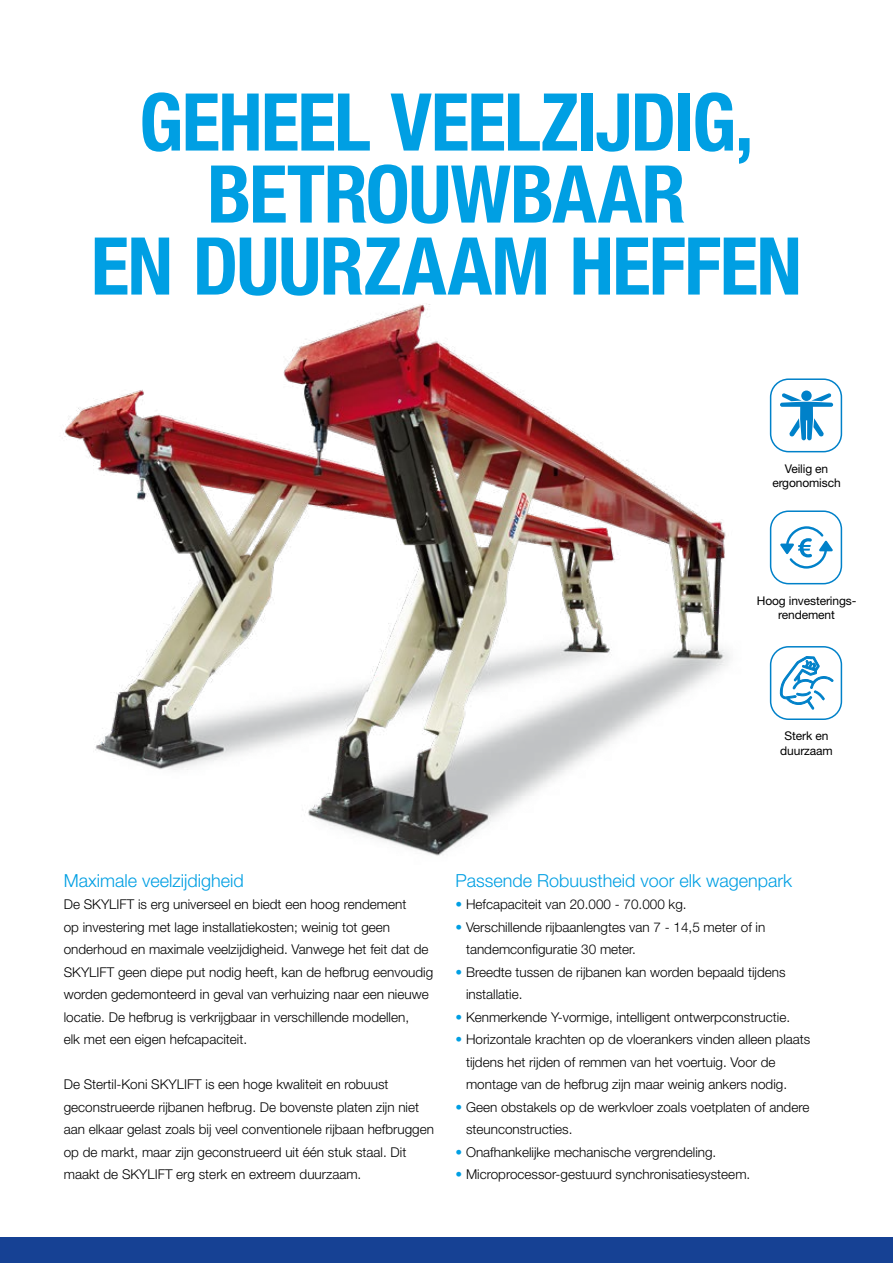
<style>
.page{position:relative;width:893px;height:1263px;background:#fff}
.page>*{position:absolute;margin:0;border:0;box-sizing:border-box;transform-origin:0 0}
.t1{font:700 condensed 79.8px/72px "Helvetica Neue LT Std";letter-spacing:-.02em;color:#009fe3;text-align:center}
.t2{font:300 18px "Helvetica Neue LT Std";color:#009fe3}
.t3{font:300 13.5px/22.5px "Helvetica Neue LT Std";color:#000}
.t4{font:12px/14.4px "Helvetica Neue LT Std";letter-spacing:-.01em;color:#000;text-align:center}
.s1{color:#009fe3}
</style>
<div class="page">
<div style="left:0;top:1237px;width:893px;height:26px;background:#164194"></div>
<img style="left:65px;top:304px;width:665px;height:552px">
<div style="left:770px;top:510px;width:72px;height:74px;border:2px solid #0081c9;border-radius:18px"></div>
<svg style="left:780px;top:526px;width:53px;height:43px"></svg>
<div style="left:770px;top:378px;width:72px;height:74px;border:2px solid #0081c9;border-radius:18px"></div>
<svg style="left:801px;top:390px;width:11px;height:11px"></svg>
<svg style="left:780px;top:393px;width:53px;height:47px"></svg>
<div style="left:770px;top:646px;width:72px;height:74px;border:2px solid #0081c9;border-radius:18px"></div>
<svg style="left:779px;top:656px;width:55px;height:54px"></svg>
<h1 class="t1" style="left:91px;top:85px;width:713px">GEHEEL VEELZIJDIG,<br>BETROUWBAAR<br>EN DUURZAAM HEFFEN</h1>
<p class="t4" style="left:772px;top:461px;width:70px">Veilig en ergonomisch</p>
<p class="t4" style="left:757px;top:593px;width:100px">Hoog investerings&shy;rendement</p>
<p class="t4" style="left:780px;top:729px;width:54px">Sterk en duurzaam</p>
<h2 class="t2" style="left:64px;top:869px;width:182px">Maximale veelzijdigheid</h2>
<p class="t3" style="left:64px;top:893px;width:371px">De SKYLIFT is erg universeel en biedt een hoog rendement<br>op investering met lage installatiekosten; weinig tot geen onderhoud en maximale veelzijdigheid. Vanwege het feit dat de SKYLIFT geen diepe put nodig heeft, kan de hefbrug eenvoudig worden gedemonteerd in geval van verhuizing naar een nieuwe locatie. De hefbrug is verkrijgbaar in verschillende modellen,<br>elk met een eigen hefcapaciteit.</p>
<p class="t3" style="left:64px;top:1073px;width:372px">De Stertil-Koni SKYLIFT is een hoge kwaliteit en robuust geconstrueerde rijbanen hefbrug. De bovenste platen zijn niet aan elkaar gelast zoals bij veel conventionele rijbaan hefbruggen op de markt, maar zijn geconstrueerd uit één stuk staal. Dit maakt de SKYLIFT erg sterk en extreem duurzaam.</p>
<h2 class="t2" style="left:455px;top:869px;width:338px">Passende Robuustheid voor elk wagenpark</h2>
<p class="t3" style="left:455px;top:893px;width:233px"><span class="s1">•</span> Hefcapaciteit van 20.000 - 70.000 kg.</p>
<p class="t3" style="left:466px;top:915px;width:301px;text-indent:-11px"><span class="s1">•</span> Verschillende rijbaanlengtes van 7 - 14,5 meter of in tandemconfiguratie 30 meter.</p>
<p class="t3" style="left:466px;top:960px;width:321px;text-indent:-11px"><span class="s1">•</span> Breedte tussen de rijbanen kan worden bepaald tijdens installatie.</p>
<p class="t3" style="left:455px;top:1005px;width:336px"><span class="s1">•</span> Kenmerkende Y-vormige, intelligent ontwerpconstructie.</p>
<p class="t3" style="left:466px;top:1028px;width:346px;text-indent:-11px"><span class="s1">•</span> Horizontale krachten op de vloerankers vinden alleen plaats tijdens het rijden of remmen van het voertuig. Voor de montage van de hefbrug zijn maar weinig ankers nodig.</p>
<p class="t3" style="left:466px;top:1095px;width:345px;text-indent:-11px"><span class="s1">•</span> Geen obstakels op de werkvloer zoals voetplaten of andere steunconstructies.</p>
<p class="t3" style="left:455px;top:1140px;width:262px"><span class="s1">•</span> Onafhankelijke mechanische vergrendeling.</p>
<p class="t3" style="left:455px;top:1163px;width:296px"><span class="s1">•</span> Microprocessor-gestuurd synchronisatiesysteem.</p>
</div>
